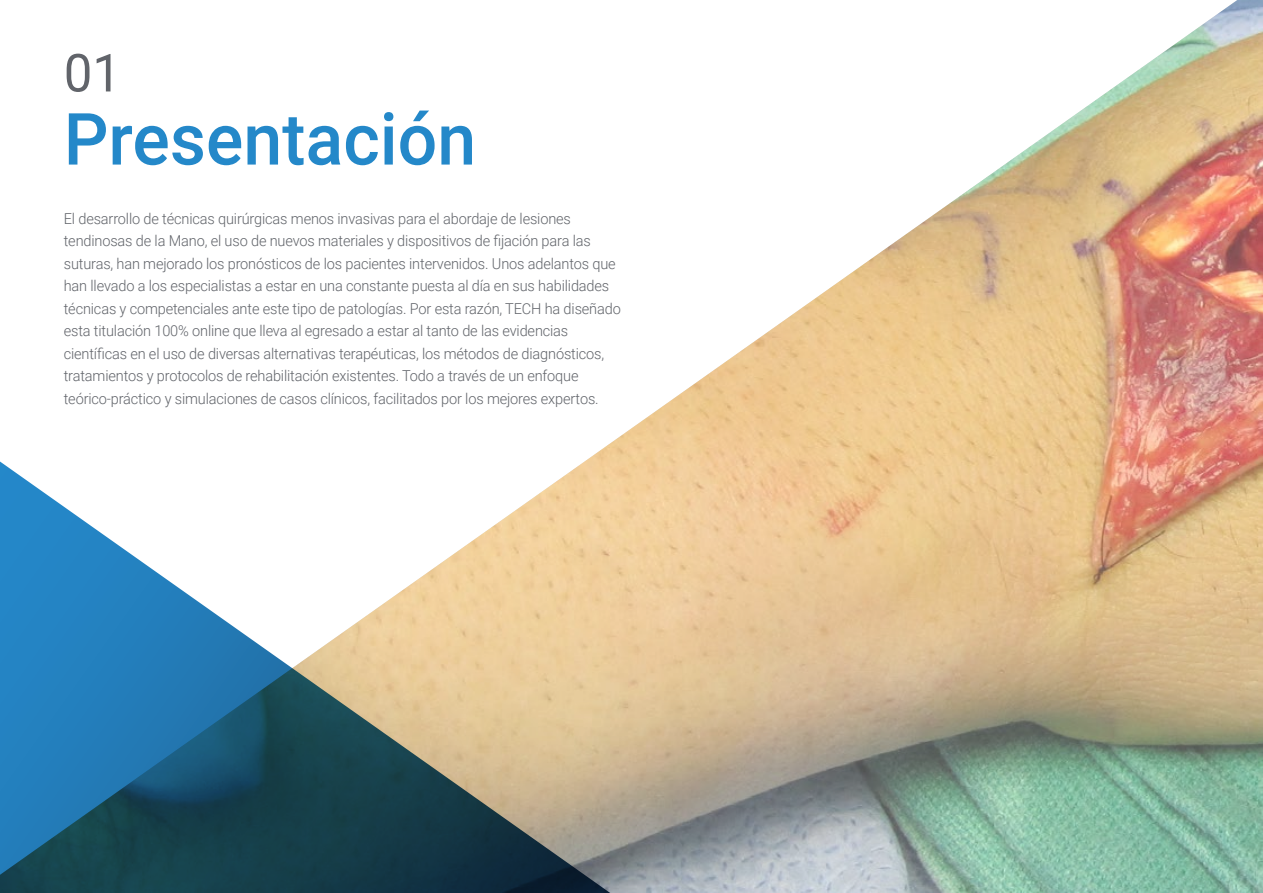
<style>
.page{position:relative;width:1263px;height:893px;background:#fff}
.page>*{position:absolute;margin:0;border:0;box-sizing:border-box;transform-origin:0 0}
.t1{font:500 72px "Roboto";color:#2488c9}
.t2{font:52.5px "Roboto";color:#61646a}
.t3{font:300 15px/22.5px "Roboto";letter-spacing:-.01em;color:#61646a}
</style>
<div class="page">
<img style="left:607px;top:0;width:656px;height:893px">
<svg style="left:0;top:446px;width:640px;height:447px"></svg>
<h2 class="t2" style="left:64px;top:36px;width:59px">01</h2>
<h1 class="t1" style="left:64px;top:89px;width:414px">Presentación</h1>
<p class="t3" style="left:64px;top:207px;width:559px">El desarrollo de técnicas quirúrgicas menos invasivas para el abordaje de lesiones tendinosas de la Mano, el uso de nuevos materiales y dispositivos de fijación para las suturas, han mejorado los pronósticos de los pacientes intervenidos. Unos adelantos que han llevado a los especialistas a estar en una constante puesta al día en sus habilidades técnicas y competenciales ante este tipo de patologías. Por esta razón, TECH ha diseñado esta titulación 100% online que lleva al egresado a estar al tanto de las evidencias científicas en el uso de diversas alternativas terapéuticas, los métodos de diagnósticos, tratamientos y protocolos de rehabilitación existentes. Todo a través de un enfoque teórico-práctico y simulaciones de casos clínicos, facilitados por los mejores expertos.</p>
</div>
